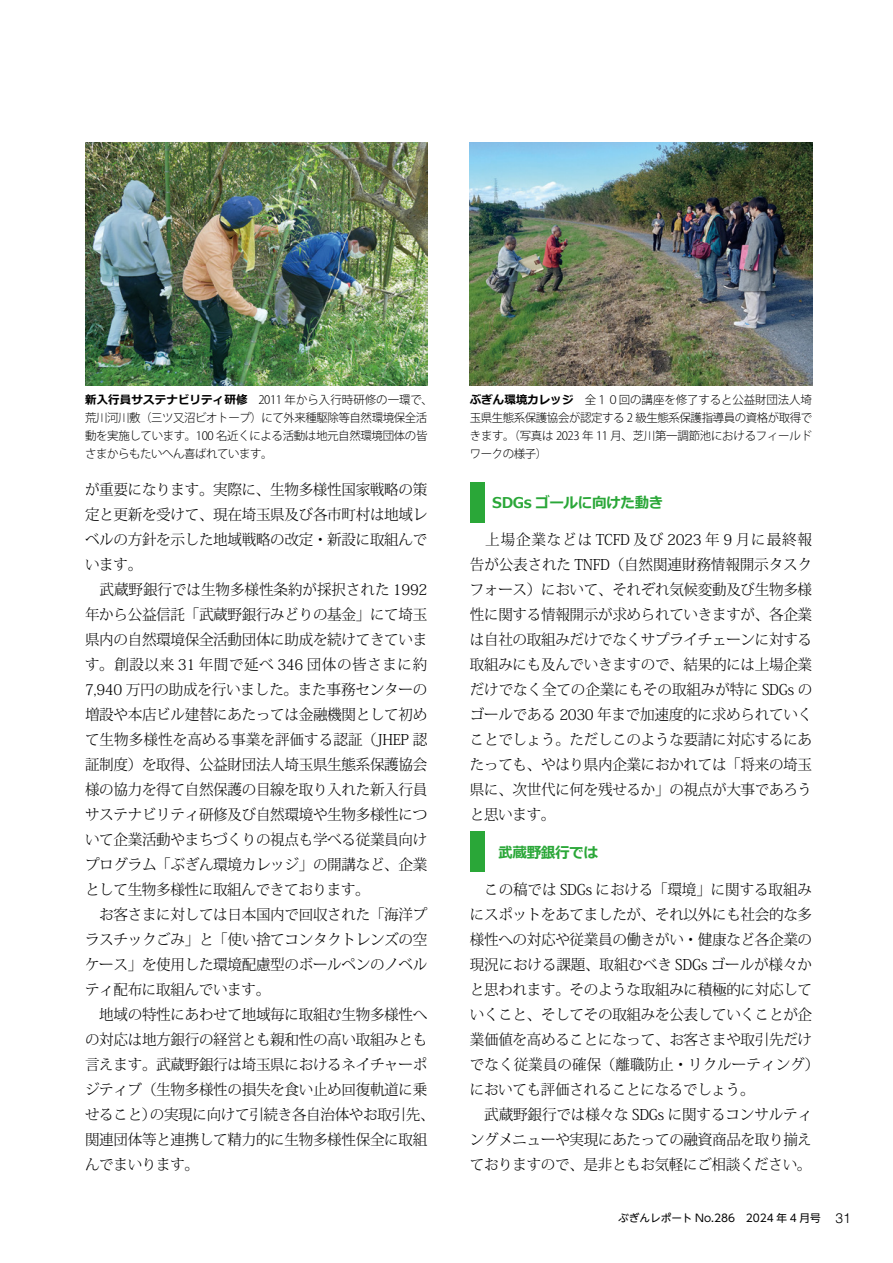
<style>
.page{position:relative;width:893px;height:1263px;background:#fff}
.page>*{position:absolute;margin:0;border:0;box-sizing:border-box;transform-origin:0 0}
.t1{font:300 14.85px/25px "Koz Min Pr 6 N";letter-spacing:-.025em;color:#000}
.t2{font:700 14.85px "Meiryo";letter-spacing:-.025em;color:#2aa738}
.t3{font:300 11.7px/18px "Koz Go Pr 6 N";letter-spacing:-.04em;color:#000}
.t4{font:10.65px "UD Shin Go NT Pro";color:#000}
.s1{font-family:"Meiryo";font-weight:700}
.s2{font-family:"Helvetica LT Std";font-weight:300;font-size:13.8px}
</style>
<div class="page">
<div style="left:470px;top:482px;width:15px;height:40px;background:#2aa738"></div>
<img style="left:85px;top:143px;width:342px;height:242px">
<img style="left:470px;top:143px;width:342px;height:242px">
<div style="left:470px;top:831px;width:15px;height:40px;background:#2aa738"></div>
<p class="t3" style="left:85px;top:391px;width:349px"><span class="s1">新入行員サステナビリティ研修　</span>2011 年から入行時研修の一環で、荒川河川敷（三ツ又沼ビオトープ）にて外来種駆除等自然環境保全活動を実施しています。100 名近くによる活動は地元自然環境団体の皆さまからもたいへん喜ばれています。</p>
<p class="t3" style="left:470px;top:391px;width:344px;text-align:justify"><span class="s1">ぶぎん環境カレッジ　</span>全１０回の講座を修了すると公益財団法人埼玉県生態系保護協会が認定する 2 級生態系保護指導員の資格が取得できます。（写真は 2023 年 11 月、芝川第一調節池におけるフィールドワークの様子）</p>
<p class="t1" style="left:85px;top:477px;width:351px">が重要になります。実際に、生物多様性国家戦略の策定と更新を受けて、現在埼玉県及び各市町村は地域レベルの方針を示した地域戦略の改定・新設に取組んでいます。<br>　武蔵野銀行では生物多様性条約が採択された 1992年から公益信託「武蔵野銀行みどりの基金」にて埼玉県内の自然環境保全活動団体に助成を続けてきています。創設以来 31 年間で延べ 346 団体の皆さまに約<br>7,940 万円の助成を行いました。また事務センターの増設や本店ビル建替にあたっては金融機関として初めて生物多様性を高める事業を評価する認証（JHEP 認証制度）を取得、公益財団法人埼玉県生態系保護協会様の協力を得て自然保護の目線を取り入れた新入行員サステナビリティ研修及び自然環境や生物多様性について企業活動やまちづくりの視点も学べる従業員向けプログラム「ぶぎん環境カレッジ」の開講など、企業として生物多様性に取組んできております。<br>　お客さまに対しては日本国内で回収された「海洋プラスチックごみ」と「使い捨てコンタクトレンズの空ケース」を使用した環境配慮型のボールペンのノベルティ配布に取組んでいます。<br>　地域の特性にあわせて地域毎に取組む生物多様性への対応は地方銀行の経営とも親和性の高い取組みとも言えます。武蔵野銀行は埼玉県におけるネイチャーポジティブ（生物多様性の損失を食い止め回復軌道に乗せること）の実現に向けて引続き各自治体やお取引先、関連団体等と連携して精力的に生物多様性保全に取組んでまいります。</p>
<p class="t2" style="left:492px;top:492px;width:173px">SDGs ゴールに向けた動き</p>
<p class="t1" style="left:470px;top:528px;width:344px;text-align:justify">　上場企業などは TCFD 及び 2023 年 9 月に最終報告が公表された TNFD（自然関連財務情報開示タスクフォース）において、それぞれ気候変動及び生物多様性に関する情報開示が求められていきますが、各企業は自社の取組みだけでなくサプライチェーンに対する取組みにも及んでいきますので、結果的には上場企業だけでなく全ての企業にもその取組みが特に SDGs のゴールである 2030 年まで加速度的に求められていくことでしょう。ただしこのような要請に対応するにあたっても、やはり県内企業におかれては「将来の埼玉県に、次世代に何を残せるか」の視点が大事であろうと思います。</p>
<p class="t2" style="left:470px;top:842px;width:130px">　　武蔵野銀行では</p>
<p class="t1" style="left:470px;top:877px;width:351px">　この稿では SDGs における「環境」に関する取組みにスポットをあてましたが、それ以外にも社会的な多様性への対応や従業員の働きがい・健康など各企業の現況における課題、取組むべき SDGs ゴールが様々かと思われます。そのような取組みに積極的に対応していくこと、そしてその取組みを公表していくことが企業価値を高めることになって、お客さまや取引先だけでなく従業員の確保（離職防止・リクルーティング）においても評価されることになるでしょう。<br>　武蔵野銀行では様々な SDGs に関するコンサルティングメニューや実現にあたっての融資商品を取り揃えておりますので、是非ともお気軽にご相談ください。</p>
<p class="t4" style="left:618px;top:1210px;width:234px">ぶぎんレポート No.286　2024 年 4 月号 <span class="s2">31</span></p>
</div>
